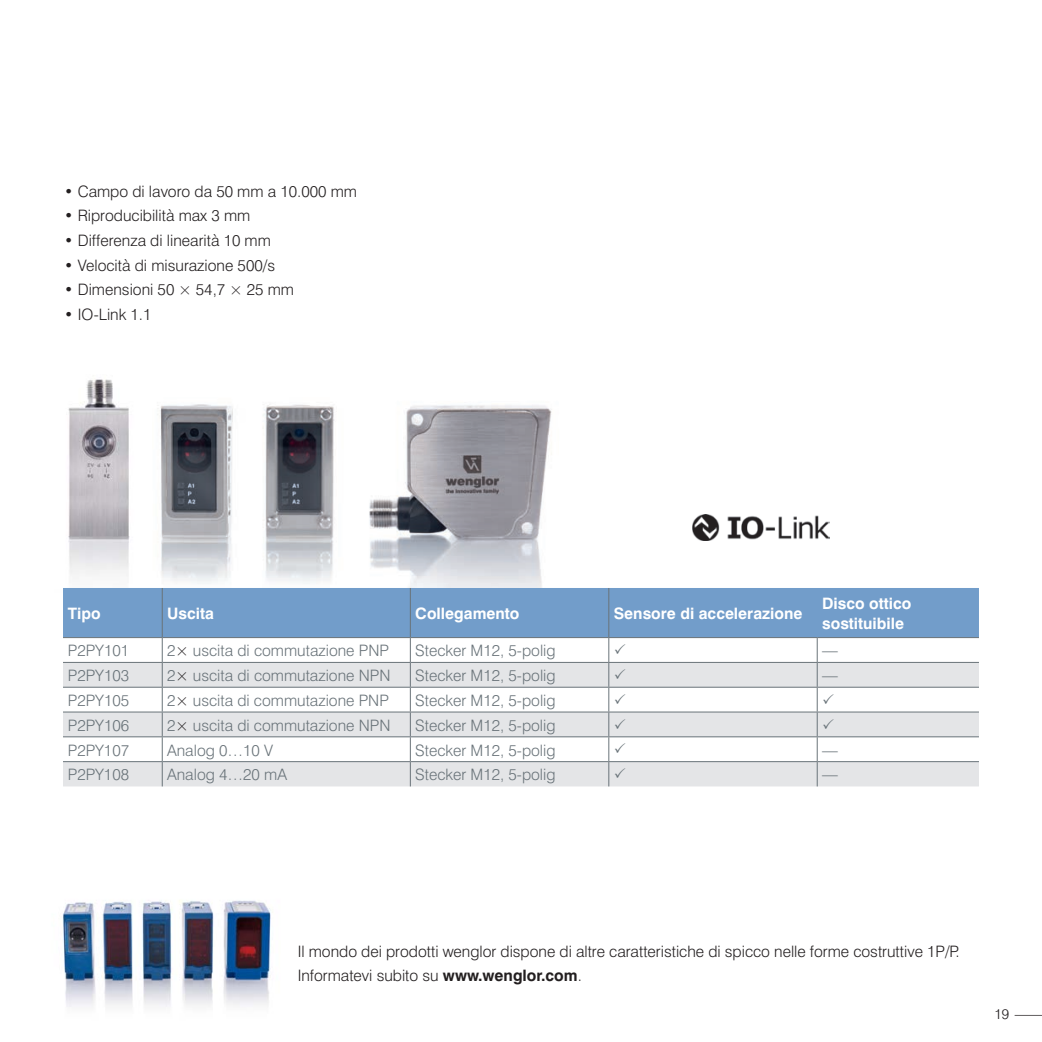
<style>
.page{position:relative;width:1042px;height:1042px;background:#fff}
.page>*{position:absolute;margin:0;border:0;box-sizing:border-box;transform-origin:0 0}
.t1{font:300 15.75px "Swiss 721 BT";color:#697379}
.t2{font:300 15.75px/24.5px "Swiss 721 BT";color:#231f20}
.t3{font:700 15.75px/19.2px "Swiss 721 BT";color:#fff}
.t4{font:300 14px "Swiss 721 BT";color:#231f20}
.s1{color:#231f20}
.s2{font-weight:700}
</style>
<div class="page">
<img style="left:693px;top:514px;width:136px;height:27px">
<img style="left:358px;top:405px;width:225px;height:257px">
<img style="left:68px;top:379px;width:62px;height:197px">
<img style="left:157px;top:404px;width:76px;height:180px">
<img style="left:62px;top:900px;width:209px;height:107px">
<img style="left:263px;top:404px;width:72px;height:180px">
<div style="left:63px;top:588px;width:916px;height:49px;background:#729dca"></div>
<svg style="left:163px;top:663px;width:816px;height:123px;fill:#e4e5e7"></svg>
<hr style="left:162px;top:588px;width:1px;height:49px;background:#697379">
<hr style="left:410px;top:588px;width:1px;height:49px;background:#697379">
<hr style="left:608px;top:588px;width:1px;height:49px;background:#697379">
<hr style="left:162px;top:637px;width:248px;height:1px;background:#697379">
<hr style="left:410px;top:637px;width:199px;height:1px;background:#697379">
<hr style="left:609px;top:637px;width:208px;height:1px;background:#697379">
<hr style="left:817px;top:637px;width:162px;height:1px;background:#697379">
<hr style="left:162px;top:662px;width:248px;height:1px;background:#697379">
<hr style="left:410px;top:662px;width:199px;height:1px;background:#697379">
<hr style="left:609px;top:662px;width:208px;height:1px;background:#697379">
<hr style="left:817px;top:662px;width:162px;height:1px;background:#697379">
<hr style="left:162px;top:687px;width:248px;height:1px;background:#697379">
<hr style="left:410px;top:687px;width:199px;height:1px;background:#697379">
<hr style="left:609px;top:687px;width:208px;height:1px;background:#697379">
<hr style="left:817px;top:687px;width:162px;height:1px;background:#697379">
<hr style="left:162px;top:711px;width:248px;height:1px;background:#697379">
<hr style="left:410px;top:711px;width:199px;height:1px;background:#697379">
<hr style="left:609px;top:711px;width:208px;height:1px;background:#697379">
<hr style="left:817px;top:711px;width:162px;height:1px;background:#697379">
<hr style="left:162px;top:736px;width:248px;height:1px;background:#697379">
<hr style="left:410px;top:736px;width:199px;height:1px;background:#697379">
<hr style="left:609px;top:736px;width:208px;height:1px;background:#697379">
<hr style="left:817px;top:736px;width:162px;height:1px;background:#697379">
<hr style="left:162px;top:761px;width:248px;height:1px;background:#697379">
<svg style="left:63px;top:637px;width:100px;height:149px"></svg>
<hr style="left:410px;top:761px;width:199px;height:1px;background:#697379">
<svg style="left:410px;top:638px;width:1px;height:148px"></svg>
<hr style="left:609px;top:761px;width:208px;height:1px;background:#697379">
<svg style="left:608px;top:638px;width:1px;height:148px"></svg>
<hr style="left:817px;top:761px;width:162px;height:1px;background:#697379">
<svg style="left:615px;top:668px;width:10px;height:11px"></svg>
<svg style="left:615px;top:693px;width:10px;height:10px"></svg>
<svg style="left:615px;top:718px;width:10px;height:10px"></svg>
<svg style="left:817px;top:638px;width:16px;height:148px"></svg>
<svg style="left:615px;top:743px;width:10px;height:10px"></svg>
<svg style="left:615px;top:768px;width:10px;height:10px"></svg>
<p class="t2" style="left:64px;top:179px;width:294px">• Campo di lavoro da 50 mm a 10.000 mm</p>
<p class="t2" style="left:64px;top:203px;width:188px">• Riproducibilità max 3 mm</p>
<p class="t2" style="left:64px;top:228px;width:208px">• Differenza di linearità 10 mm</p>
<p class="t2" style="left:64px;top:252px;width:212px">• Velocità di misurazione 500/s</p>
<p class="t2" style="left:64px;top:277px;width:231px">• Dimensioni 50 × 54,7 × 25 mm</p>
<p class="t2" style="left:64px;top:301px;width:89px">• IO-Link 1.1</p>
<p class="t3" style="left:68px;top:604px;width:34px">Tipo</p>
<p class="t3" style="left:167px;top:604px;width:48px">Uscita</p>
<p class="t3" style="left:415px;top:604px;width:106px">Collegamento</p>
<p class="t3" style="left:614px;top:604px;width:190px">Sensore di accelerazione</p>
<p class="t3" style="left:822px;top:594px;width:91px">Disco ottico sostituibile</p>
<p class="t1" style="left:68px;top:641px;width:63px">P2PY101</p>
<p class="t1" style="left:167px;top:641px;width:223px">2<span class="s1">×</span> uscita di commutazione PNP</p>
<p class="t1" style="left:415px;top:641px;width:142px">Stecker M12, 5-polig</p>
<p class="t1" style="left:822px;top:641px;width:17px">—</p>
<p class="t1" style="left:68px;top:666px;width:63px">P2PY103</p>
<p class="t1" style="left:167px;top:666px;width:225px">2<span class="s1">×</span> uscita di commutazione NPN</p>
<p class="t1" style="left:415px;top:666px;width:142px">Stecker M12, 5-polig</p>
<p class="t1" style="left:822px;top:666px;width:17px">—</p>
<p class="t1" style="left:68px;top:691px;width:63px">P2PY105</p>
<p class="t1" style="left:167px;top:691px;width:223px">2<span class="s1">×</span> uscita di commutazione PNP</p>
<p class="t1" style="left:415px;top:691px;width:142px">Stecker M12, 5-polig</p>
<p class="t1" style="left:68px;top:715px;width:63px">P2PY106</p>
<p class="t1" style="left:167px;top:715px;width:225px">2<span class="s1">×</span> uscita di commutazione NPN</p>
<p class="t1" style="left:415px;top:715px;width:142px">Stecker M12, 5-polig</p>
<p class="t1" style="left:68px;top:740px;width:63px">P2PY107</p>
<p class="t1" style="left:167px;top:740px;width:107px">Analog 0…10 V</p>
<p class="t1" style="left:415px;top:740px;width:142px">Stecker M12, 5-polig</p>
<p class="t1" style="left:822px;top:740px;width:17px">—</p>
<p class="t1" style="left:68px;top:765px;width:63px">P2PY108</p>
<p class="t1" style="left:167px;top:765px;width:121px">Analog 4…20 mA</p>
<p class="t1" style="left:415px;top:765px;width:142px">Stecker M12, 5-polig</p>
<p class="t1" style="left:822px;top:765px;width:17px">—</p>
<p class="t2" style="left:298px;top:938px;width:663px">Il mondo dei prodotti wenglor dispone di altre caratteristiche di spicco nelle forme costruttive 1P/P.<br>Informatevi subito su <span class="s2">www.wenglor.com</span>.</p>
<p class="t4" style="left:994px;top:1005px;width:64px">19 —</p>
</div>
